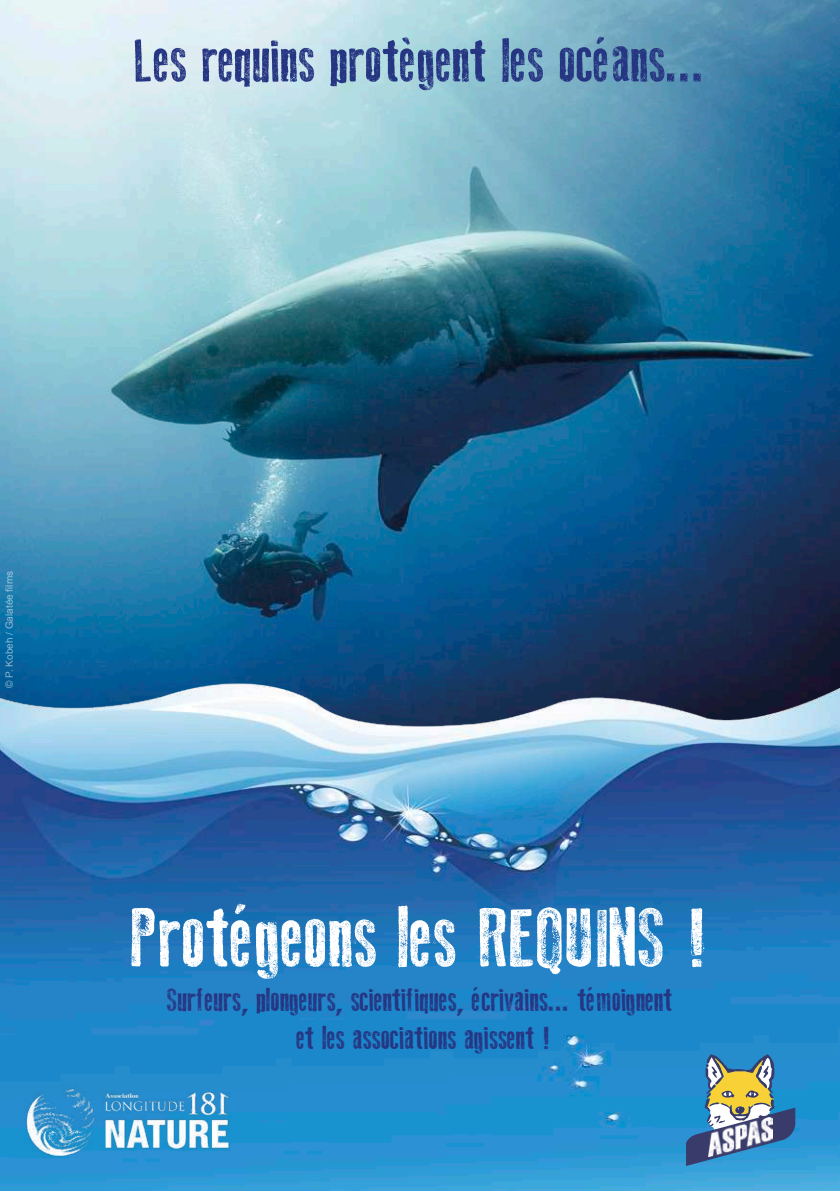
<style>
.page{position:relative;width:840px;height:1191px;background:#fff}
.page>*{position:absolute;margin:0;border:0;box-sizing:border-box;transform-origin:0 0}
.t1{font:84px "Old Press";color:#fff}
.t2{font:60px "Old Press";color:#263582}
.t3{font:32px/38.4px "Old Press";color:#263582;text-align:center}
.t4{font:10px "Arial";color:#fff}
.s1{font-size:80px}
</style>
<div class="page">
<img style="left:0;top:0;width:839px;height:514px">
<img style="left:0;top:514px;width:839px;height:677px">
<img style="left:24px;top:1083px;width:212px;height:74px">
<svg style="left:685px;top:1054px;width:109px;height:112px;background:#6293a3"></svg>
<img style="left:708px;top:1118px;width:64px;height:39px">
<h2 class="t2" style="left:135px;top:27px;width:571px">Les requins protègent les océans...</h2>
<p class="t4" style="left:3px;top:687px;width:118px;rotate:-90deg">© P. Kobeh / Galatée films</p>
<h1 class="t1" style="left:130px;top:890px;width:580px">Protégeons les R<span class="s1">E</span>QUINS !</h1>
<p class="t3" style="left:167px;top:980px;width:507px">Surfeurs, plongeurs, scientifiques, écrivains... témoignent et les associations agissent !</p>
</div>
